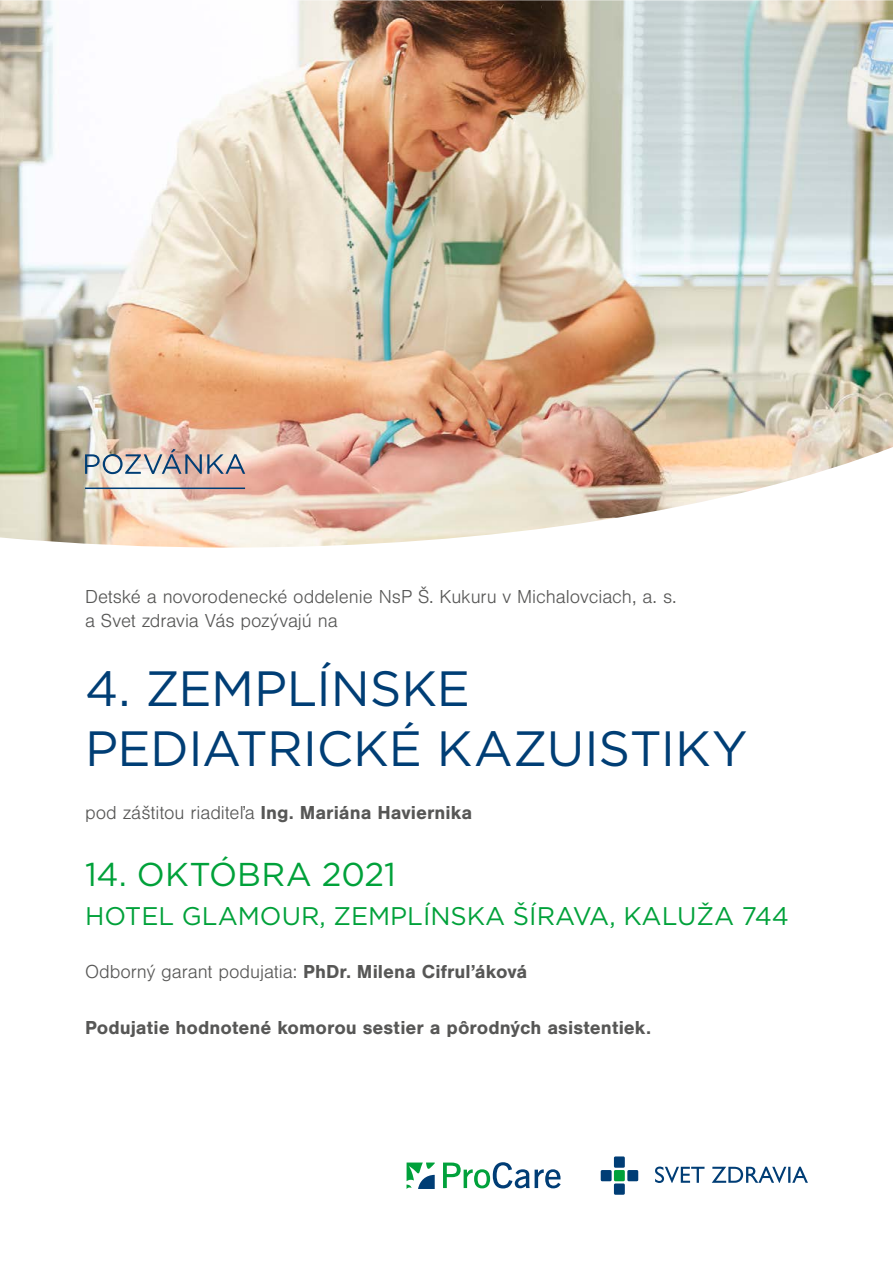
<style>
.page{position:relative;width:893px;height:1263px;background:#fff}
.page>*{position:absolute;margin:0;border:0;box-sizing:border-box;transform-origin:0 0}
.t1{font:49.5px/59.4px "Gotham";letter-spacing:-.005em;color:#003e75}
.t2{font:33px "Gotham";color:#00a13a}
.t3{font:25.5px "Gotham";color:#00a13a}
.t4{font:300 19.5px/23.4px "Nimbus San";letter-spacing:-.005em;color:#575756}
.t5{font:700 19.5px "Nimbus San";color:#575756}
.s1{font-weight:300}
.s2{font-weight:700}
</style>
<div class="page">
<img style="left:0;top:0;width:893px;height:547px">
<hr style="left:85px;top:487px;width:160px;height:2px;background:#003e75">
<svg style="left:85px;top:449px;width:160px;height:25px;background:#b9b3b4"></svg>
<svg style="left:406px;top:1162px;width:29px;height:27px"></svg>
<svg style="left:443px;top:1162px;width:118px;height:26px"></svg>
<svg style="left:655px;top:1166px;width:153px;height:17px"></svg>
<div style="left:614px;top:1156px;width:11px;height:12px;background:#003d75;border-radius:2px"></div>
<div style="left:614px;top:1170px;width:11px;height:11px;background:#00a13b;border-radius:2px"></div>
<div style="left:627px;top:1170px;width:11px;height:11px;background:#003d75;border-radius:2px"></div>
<div style="left:601px;top:1170px;width:11px;height:11px;background:#003d75;border-radius:2px"></div>
<div style="left:614px;top:1183px;width:11px;height:12px;background:#003d75;border-radius:2px"></div>
<p class="t4" style="left:85px;top:585px;width:593px">Detské a novorodenecké oddelenie NsP Š. Kukuru v Michalovciach, a. s. a Svet zdravia Vás pozývajú na</p>
<h1 class="t1" style="left:85px;top:658px;width:664px">4. ZEMPLÍNSKE<br>PEDIATRICKÉ KAZUISTIKY</h1>
<p class="t5" style="left:85px;top:802px;width:389px"><span class="s1">pod záštitou riaditeľa</span> Ing. Mariána Haviernika</p>
<h2 class="t2" style="left:85px;top:853px;width:312px">14. OKTÓBRA 2021</h2>
<h3 class="t3" style="left:85px;top:899px;width:705px">HOTEL GLAMOUR, ZEMPLÍNSKA ŠÍRAVA, KALUŽA 744</h3>
<p class="t4" style="left:85px;top:960px;width:444px">Odborný garant podujatia: <span class="s2">PhDr. Milena Cifruľáková</span></p>
<p class="t5" style="left:85px;top:1016px;width:568px">Podujatie hodnotené komorou sestier a pôrodných asistentiek.</p>
</div>
